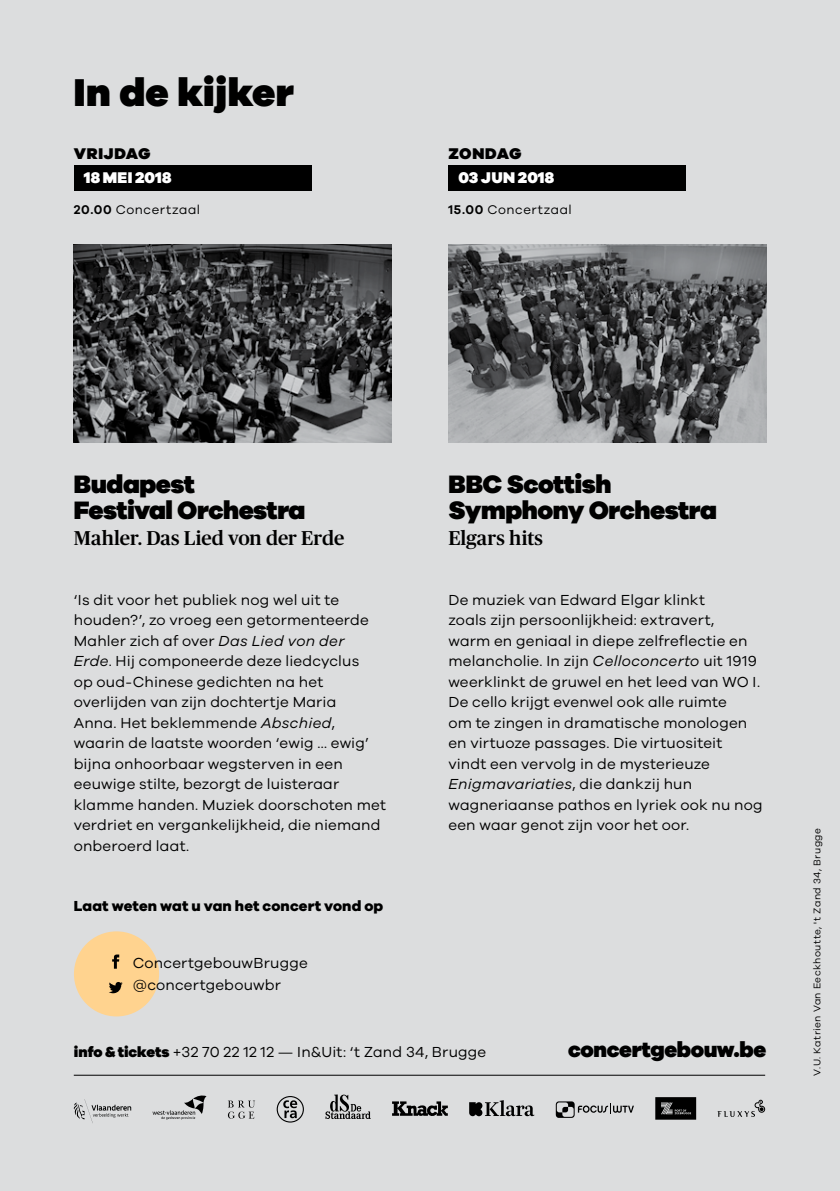
<style>
.page{position:relative;width:840px;height:1191px;background:#fff}
.page>*{position:absolute;margin:0;border:0;box-sizing:border-box;transform-origin:0 0}
.t1{font:900 40px "Galano Grotesque";letter-spacing:.005em;color:#000}
.t2{font:900 26px/26px "Galano Grotesque";letter-spacing:-.02em;color:#000}
.t3{font:900 22px "Galano Grotesque";letter-spacing:-.015em;color:#000}
.t4{font:500 20px "Publico";letter-spacing:.005em;color:#000}
.t5{font:900 16px "Galano Grotesque";letter-spacing:.005em;color:#fff}
.t6{font:900 16px "Galano Grotesque";letter-spacing:.025em;color:#000}
.t7{font:15px/20.6px "Galano Grotesque";letter-spacing:.01em;color:#000}
.t8{font:800 15px "Galano Grotesque";letter-spacing:.01em;color:#000}
.t9{font:13px "Galano Grotesque";letter-spacing:.045em;color:#000}
.t10{font:10px "Galano Grotesque";letter-spacing:.045em;color:#000}
.s1{font-weight:600}
.s2{font-style:italic}
.s3{font-weight:900}
</style>
<div class="page">
<div style="left:0;top:0;width:839px;height:1191px;background:#dcddde"></div>
<img style="left:448px;top:244px;width:318px;height:198px">
<div style="left:74px;top:931px;width:85px;height:85px;background:#ffd38f;border-radius:50%"></div>
<svg style="left:112px;top:954px;width:7px;height:14px"></svg>
<svg style="left:109px;top:982px;width:14px;height:11px"></svg>
<hr style="left:74px;top:1074px;width:690px;height:1px;background:#000">
<svg style="left:152px;top:1095px;width:54px;height:24px"></svg>
<svg style="left:73px;top:1099px;width:58px;height:24px"></svg>
<svg style="left:228px;top:1100px;width:27px;height:18px"></svg>
<svg style="left:717px;top:1099px;width:47px;height:18px"></svg>
<svg style="left:655px;top:1097px;width:40px;height:22px"></svg>
<svg style="left:469px;top:1100px;width:65px;height:16px"></svg>
<svg style="left:392px;top:1101px;width:55px;height:15px"></svg>
<svg style="left:555px;top:1101px;width:78px;height:16px"></svg>
<svg style="left:325px;top:1094px;width:45px;height:25px"></svg>
<svg style="left:276px;top:1096px;width:28px;height:26px"></svg>
<div style="left:448px;top:165px;width:238px;height:26px;background:#000"></div>
<div style="left:74px;top:165px;width:237px;height:26px;background:#000"></div>
<img style="left:74px;top:244px;width:317px;height:198px">
<h1 class="t1" style="left:74px;top:67px;width:221px">In de kijker</h1>
<p class="t6" style="left:74px;top:143px;width:78px">VRIJDAG</p>
<p class="t6" style="left:448px;top:143px;width:75px">ZONDAG</p>
<p class="t5" style="left:84px;top:168px;width:89px">18 MEI 2018</p>
<p class="t5" style="left:458px;top:168px;width:97px">03 JUN 2018</p>
<p class="t9" style="left:74px;top:202px;width:128px"><span class="s1">20.00</span> Concertzaal</p>
<p class="t9" style="left:448px;top:202px;width:125px"><span class="s1">15.00</span> Concertzaal</p>
<h2 class="t2" style="left:74px;top:470px;width:233px">Budapest<br>Festival Orchestra</h2>
<h3 class="t4" style="left:74px;top:527px;width:272px">Mahler. Das Lied von der Erde</h3>
<p class="t7" style="left:74px;top:589px;width:314px">‘Is dit voor het publiek nog wel uit te houden?’, zo vroeg een getormenteerde Mahler zich af over <span class="s2">Das Lied von der Erde</span>. Hij componeerde deze liedcyclus<br>op oud-Chinese gedichten na het overlijden van zijn dochtertje Maria<br>Anna. Het beklemmende <span class="s2">Abschied</span>, waarin de laatste woorden ‘ewig … ewig’ bijna onhoorbaar wegsterven in een eeuwige stilte, bezorgt de luisteraar klamme handen. Muziek doorschoten met verdriet en vergankelijkheid, die niemand onberoerd laat.</p>
<p class="t8" style="left:74px;top:896px;width:311px">Laat weten wat u van het concert vond op</p>
<p class="t7" style="left:133px;top:951px;width:176px;line-height:22px">ConcertgebouwBrugge @concertgebouwbr</p>
<h2 class="t2" style="left:448px;top:470px;width:270px">BBC Scottish<br>Symphony Orchestra</h2>
<h3 class="t4" style="left:448px;top:527px;width:96px">Elgars hits</h3>
<p class="t7" style="left:448px;top:589px;width:316px">De muziek van Edward Elgar klinkt<br>zoals zijn persoonlijkheid: extravert,<br>warm en geniaal in diepe zelfreflectie en melancholie. In zijn <span class="s2">Celloconcerto</span> uit 1919 weerklinkt de gruwel en het leed van WO I.<br>De cello krijgt evenwel ook alle ruimte<br>om te zingen in dramatische monologen en virtuoze passages. Die virtuositeit vindt een vervolg in de mysterieuze <span class="s2">Enigmavariaties</span>, die dankzij hun wagneriaanse pathos en lyriek ook nu nog een waar genot zijn voor het oor.</p>
<p class="t7" style="left:74px;top:1041px;width:413px"><span class="s3">info &amp; tickets</span> +32 70 22 12 12 — In&amp;Uit: ‘t Zand 34, Brugge</p>
<h3 class="t3" style="left:568px;top:1035px;width:199px">concertgebouw.be</h3>
<p class="t10" style="left:810px;top:1075px;width:249px;rotate:-90deg">V.U. Katrien Van Eeckhoutte, 't Zand 34, Brugge</p>
</div>
